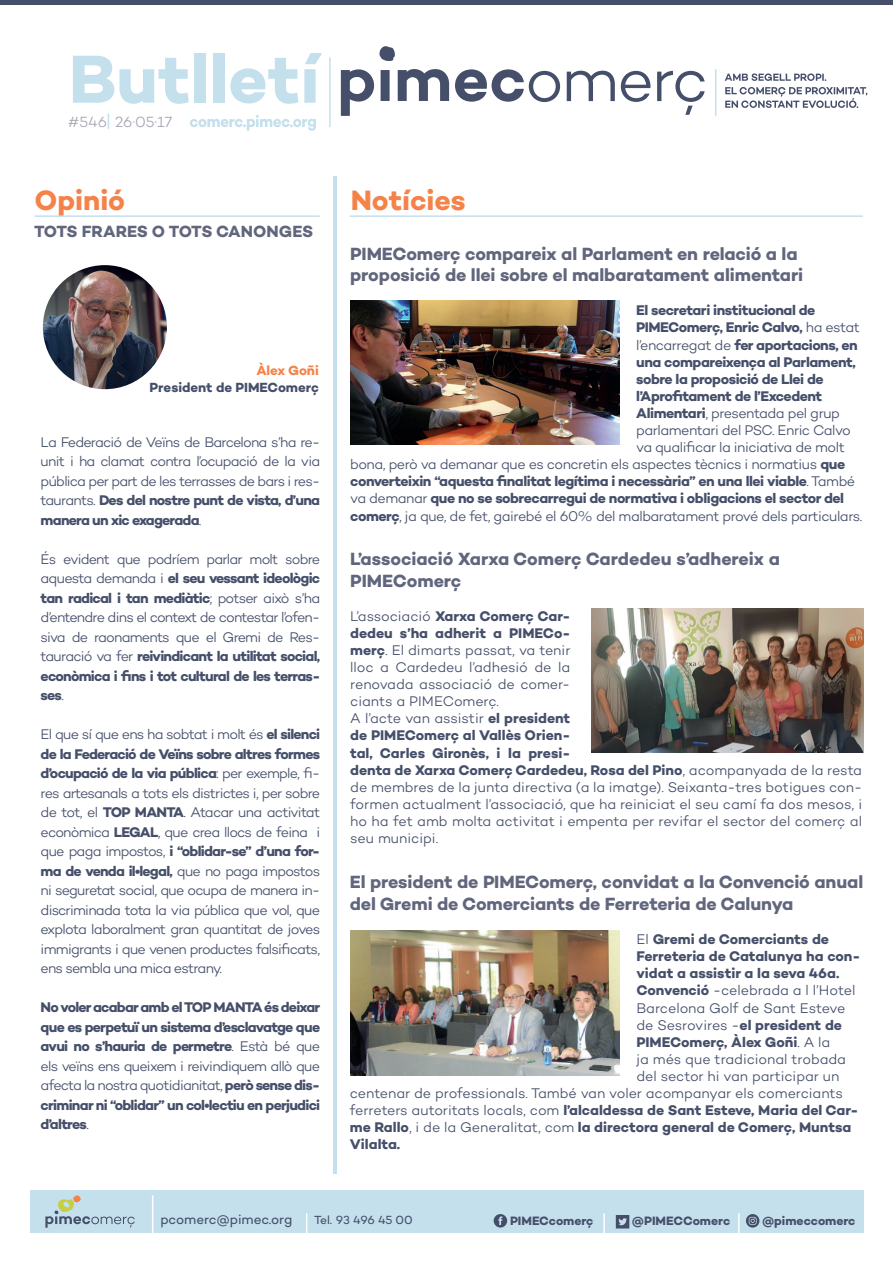
<style>
.page{position:relative;width:893px;height:1263px;background:#fff}
.page>*{position:absolute;margin:0;border:0;box-sizing:border-box;transform-origin:0 0}
.t1{font:700 69.15px "Campton";color:#c5e0ed}
.t2{font:700 28.5px "Campton";color:#f58349}
.t3{font:700 18px/21.6px "Campton";letter-spacing:-.01em;color:#62667d}
.t4{font:700 16.5px "Campton";letter-spacing:-.015em;color:#62667d}
.t5{font:300 15px "Campton";color:#a6a6b4}
.t6{font:300 14.25px/19.5px "Campton";letter-spacing:-.02em;color:#454f6a;text-align:justify}
.t7{font:700 14.25px/19.5px "Campton";letter-spacing:-.03em;color:#454f6a;text-align:justify}
.t8{font:700 14.25px "Campton";letter-spacing:-.005em;color:#454f6a}
.t9{font:700 14.25px "Campton";color:#454f6a}
.t10{font:700 14.25px "Campton";letter-spacing:-.01em;color:#454f6a}
.t11{font:700 13.5px "Campton";letter-spacing:-.005em;color:#454f6a}
.t12{font:13.5px "Campton";letter-spacing:-.01em;color:#454f6a}
.t13{font:700 13.5px "Campton";color:#f58349}
.t14{font:700 12.3px "Campton";letter-spacing:-.005em;color:#454f6a}
.t15{font:12px "Campton";letter-spacing:-.015em;color:#454f6a}
.s1{font-weight:700}
.s2{font-weight:300}
</style>
<div class="page">
<div style="left:30px;top:1190px;width:834px;height:43px;background:#c5e0ed"></div>
<svg style="left:725px;top:87px;width:142px;height:21px"></svg>
<svg style="left:725px;top:73px;width:101px;height:8px"></svg>
<svg style="left:190px;top:115px;width:126px;height:16px"></svg>
<hr style="left:329px;top:57px;width:2px;height:70px;background:#c5e0ed">
<hr style="left:715px;top:69px;width:1px;height:47px;background:#c5e0ed">
<svg style="left:45px;top:1195px;width:90px;height:33px"></svg>
<hr style="left:152px;top:1195px;width:1px;height:58px;background:#fff">
<hr style="left:306px;top:1213px;width:1px;height:33px;background:#fff">
<hr style="left:603px;top:1213px;width:2px;height:33px;background:#fff">
<hr style="left:738px;top:1213px;width:1px;height:33px;background:#fff">
<svg style="left:616px;top:1215px;width:13px;height:13px"></svg>
<div style="left:494px;top:1214px;width:13px;height:13px;background:#454e69;border-radius:50%"></div>
<svg style="left:498px;top:1216px;width:4px;height:9px"></svg>
<svg style="left:746px;top:1214px;width:13px;height:13px"></svg>
<svg style="left:341px;top:69px;width:364px;height:47px"></svg>
<svg style="left:379px;top:46px;width:16px;height:15px"></svg>
<div style="left:0;top:0;width:893px;height:5px;background:#454f6a"></div>
<hr style="left:350px;top:215px;width:513px;height:2px;background:#c5e0ed">
<hr style="left:35px;top:215px;width:285px;height:2px;background:#c5e0ed">
<hr style="left:333px;top:176px;width:3px;height:998px;background:#c5e0ed">
<svg style="left:108px;top:114px;width:1px;height:15px"></svg>
<img style="left:43px;top:265px;width:124px;height:124px;border-radius:62px">
<img style="left:592px;top:608px;width:271px;height:144px">
<img style="left:350px;top:300px;width:269px;height:145px">
<img style="left:351px;top:930px;width:268px;height:145px">
<h1 class="t1" style="left:69px;top:35px;width:252px">Butlletí</h1>
<p class="t5" style="left:68px;top:112px;width:105px">#546 26·05·17</p>
<h2 class="t2" style="left:34px;top:182px;width:92px">Opinió</h2>
<p class="t4" style="left:34px;top:221px;width:281px">TOTS FRARES O TOTS CANONGES</p>
<p class="t13" style="left:256px;top:362px;width:64px">Àlex Goñi</p>
<p class="t11" style="left:150px;top:378px;width:171px">President de PIMEComerç</p>
<p class="t6" style="left:41px;top:432px;width:281px">La Federació de Veïns de Barcelona s’ha re&shy;unit i ha clamat contra l’ocupació de la via pública per part de les terrasses de bars i res&shy;taurants. <span class="s1">Des del nostre punt de vista, d’una manera un xic exagerada</span>.</p>
<p class="t6" style="left:41px;top:549px;width:281px">És evident que podríem parlar molt sobre aquesta demanda i <span class="s1">el seu vessant ideològic tan radical i tan mediàtic</span>; potser això s’ha d’entendre dins el context de contestar l’ofen&shy;siva de raonaments que el Gremi de Res&shy;tauració va fer <span class="s1">reivindicant la utilitat social, econòmica i fins i tot cultural de les terras&shy;ses</span>.</p>
<p class="t6" style="left:41px;top:724px;width:281px">El que sí que ens ha sobtat i molt és <span class="s1">el silenci de la Federació de Veïns sobre altres formes d’ocupació de la via pública</span>: per exemple, fi&shy;res artesanals a tots els districtes i, per sobre de tot, el <span class="s1">TOP MANTA</span>. Atacar una activitat econòmica <span class="s1">LEGAL</span>, que crea llocs de feina i que paga impostos, <span class="s1">i “oblidar-se” d’una for&shy;ma de venda il•legal,</span> que no paga impostos ni seguretat social, que ocupa de manera in&shy;discriminada tota la via pública que vol, que explota laboralment gran quantitat de joves immigrants i que venen productes falsificats, ens sembla una mica estrany.</p>
<p class="t7" style="left:41px;top:997px;width:281px">No voler acabar amb el TOP MANTA és deixar que es perpetuï un sistema d’esclavatge que avui no s’hauria de permetre<span class="s2">. Està bé que els veïns ens queixem i reivindiquem allò que afecta la nostra quotidianitat,</span> però sense dis&shy;criminar ni “oblidar” un col•lectiu en perjudici d’altres<span class="s2">.</span></p>
<h2 class="t2" style="left:351px;top:182px;width:116px">Notícies</h2>
<p class="t3" style="left:350px;top:242px;width:455px">PIMEComerç compareix al Parlament en relació a la proposició de llei sobre el malbaratament alimentari</p>
<p class="t7" style="left:636px;top:301px;width:181px">El secretari institucional de</p>
<p class="t7" style="left:636px;top:318px;width:225px">PIMEComerç, Enric Calvo, <span class="s2">ha estat</span></p>
<p class="t7" style="left:636px;top:335px;width:223px"><span class="s2">l’encarregat de</span> fer aportacions, en</p>
<p class="t7" style="left:636px;top:352px;width:221px">una compareixença al Parlament,</p>
<p class="t7" style="left:636px;top:369px;width:189px">sobre la proposició de Llei de</p>
<p class="t7" style="left:636px;top:386px;width:188px">l’Aprofitament de l’Excedent</p>
<p class="t6" style="left:636px;top:403px;width:205px"><span class="s1">Alimentari</span>, presentada pel grup</p>
<p class="t6" style="left:636px;top:420px;width:216px">parlamentari del PSC. Enric Calvo</p>
<p class="t6" style="left:636px;top:437px;width:210px">va qualificar la iniciativa de molt</p>
<p class="t6" style="left:350px;top:454px;width:496px">bona, però va demanar que es concretin els aspectes tècnics i normatius <span class="s1">que</span></p>
<p class="t7" style="left:350px;top:472px;width:506px">converteixin “aquesta finalitat legítima i necessària” en una llei viable<span class="s2">. També</span></p>
<p class="t7" style="left:350px;top:489px;width:495px"><span class="s2">va demanar</span> que no se sobrecarregui de normativa i obligacions el sector del</p>
<p class="t6" style="left:350px;top:506px;width:514px"><span class="s1">comerç</span>, ja que, de fet, gairebé el 60% del malbaratament prové dels particulars.</p>
<p class="t3" style="left:350px;top:548px;width:431px">L’associació Xarxa Comerç Cardedeu s’adhereix a<br>PIMEComerç</p>
<p class="t6" style="left:350px;top:607px;width:513px;line-height:17.1px;text-align:left">L’associació <span class="s1">Xarxa Comerç Car-<br>dedeu s’ha adherit a PIMECo-<br>merç</span>. El dimarts passat, va tenir<br>lloc a Cardedeu l’adhesió de la<br>renovada associació de comer-<br>ciants a PIMEComerç.<br>A l’acte van assistir <span class="s1">el president<br>de PIMEComerç al Vallès Orien-<br>tal, Carles Gironès, i la presi-<br>denta de Xarxa Comerç Cardedeu, Rosa del Pino</span>, acompanyada de la resta de membres de la junta directiva (a la imatge). Seixanta-tres botigues con&shy;formen actualment l’associació, que ha reiniciat el seu camí fa dos mesos, i ho ha fet amb molta activitat i empenta per revifar el sector del comerç al seu municipi.</p>
<p class="t3" style="left:350px;top:871px;width:515px">El president de PIMEComerç, convidat a la Convenció anual del Gremi de Comerciants de Ferreteria de Calunya</p>
<p class="t8" style="left:636px;top:930px;width:194px"><span class="s2">El</span> Gremi de Comerciants de</p>
<p class="t8" style="left:636px;top:947px;width:225px">Ferreteria de Catalunya ha con-</p>
<p class="t9" style="left:636px;top:964px;width:204px">vidat a assistir a la seva 46a.</p>
<p class="t6" style="left:636px;top:980px;width:220px"><span class="s1">Convenció</span> -celebrada a l l’Hotel</p>
<p class="t6" style="left:636px;top:998px;width:210px">Barcelona Golf de Sant Esteve</p>
<p class="t6" style="left:636px;top:1015px;width:207px">de Sesrovires -<span class="s1">el president de</span></p>
<p class="t10" style="left:636px;top:1033px;width:195px">PIMEComerç, Àlex Goñi<span class="s2">. A la</span></p>
<p class="t6" style="left:636px;top:1049px;width:211px">ja més que tradicional trobada</p>
<p class="t6" style="left:636px;top:1066px;width:204px">del sector hi van participar un</p>
<p class="t6" style="left:350px;top:1083px;width:495px">centenar de professionals. També van voler acompanyar els comerciants</p>
<p class="t8" style="left:350px;top:1101px;width:510px"><span class="s2">ferreters autoritats locals, com</span> l’alcaldessa de Sant Esteve, Maria del Car-</p>
<p class="t8" style="left:350px;top:1118px;width:503px">me Rallo<span class="s2">, i de la Generalitat, com</span> la directora general de Comerç, Muntsa</p>
<p class="t9" style="left:350px;top:1135px;width:52px">Vilalta.</p>
<p class="t12" style="left:160px;top:1211px;width:133px">pcomerc@pimec.org</p>
<p class="t15" style="left:314px;top:1212px;width:100px">Tel. 93 496 45 00</p>
<p class="t14" style="left:510px;top:1213px;width:85px">PIMECcomerç</p>
<p class="t14" style="left:632px;top:1213px;width:100px">@PIMECComerc</p>
<p class="t14" style="left:762px;top:1213px;width:95px">@pimeccomerc</p>
</div>
